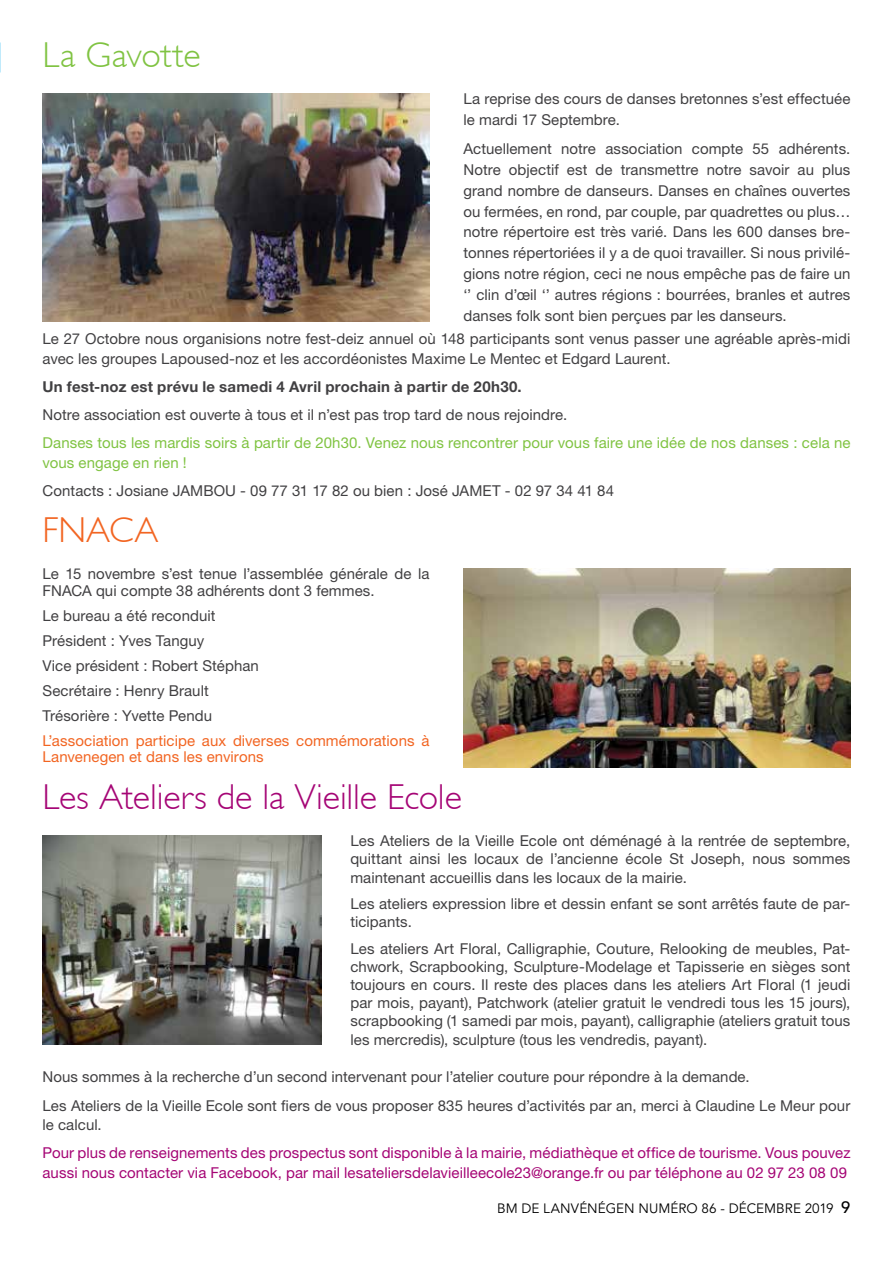
<style>
.page{position:relative;width:893px;height:1263px;background:#fff}
.page>*{position:absolute;margin:0;border:0;box-sizing:border-box;transform-origin:0 0}
.t1{font:300 36px "Gill Sans";letter-spacing:-.005em;color:#a50575}
.t2{font:300 36px "Gill Sans";letter-spacing:-.005em;color:#80c342}
.t3{font:300 36px "Gill Sans";letter-spacing:.005em;color:#f26522}
.t4{font:15px/20.9px "Helvetica Neue LT Std";letter-spacing:.005em;color:#414042}
.t5{font:15px/19.6px "Helvetica Neue LT Std";letter-spacing:.005em;color:#a50575}
.t6{font:15px/19.6px "Helvetica Neue LT Std";letter-spacing:.005em;color:#80c342}
.t7{font:15px/16.5px "Helvetica Neue LT Std";letter-spacing:.005em;color:#f26522}
.t8{font:700 15px "Helvetica Neue LT Std";letter-spacing:.015em;color:#414042}
.t9{font:13.5px "Avenir LT Std";letter-spacing:.005em;color:#000}
.s1{font-weight:500;font-size:16.5px}
</style>
<div class="page">
<img style="left:43px;top:94px;width:386px;height:227px">
<img style="left:43px;top:836px;width:278px;height:208px">
<img style="left:463px;top:568px;width:387px;height:200px">
<h1 class="t2" style="left:43px;top:35px;width:160px">La Gavotte</h1>
<p class="t4" style="left:463px;top:88px;width:388px">La reprise des cours de danses bretonnes s’est effectuée le mardi 17 Septembre.</p>
<p class="t4" style="left:463px;top:138px;width:388px;text-align:justify">Actuellement notre association compte 55 adhérents.<br>Notre objectif est de transmettre notre savoir au plus grand nombre de danseurs. Danses en chaînes ouvertes ou fermées, en rond, par couple, par quadrettes ou plus… notre répertoire est très varié. Dans les 600 danses bre&shy;tonnes répertoriées il y a de quoi travailler. Si nous privilé&shy;gions notre région, ceci ne nous empêche pas de faire un ‘’ clin d’œil ‘’ autres régions : bourrées, branles et autres danses folk sont bien perçues par les danseurs.</p>
<p class="t4" style="left:43px;top:329px;width:809px;line-height:19.6px">Le 27 Octobre nous organisions notre fest-deiz annuel où 148 participants sont venus passer une agréable après-midi avec les groupes Lapoused-noz et les accordéonistes Maxime Le Mentec et Edgard Laurent.</p>
<p class="t8" style="left:43px;top:377px;width:481px">Un fest-noz est prévu le samedi 4 Avril prochain à partir de 20h30.</p>
<p class="t4" style="left:43px;top:404px;width:526px">Notre association est ouverte à tous et il n’est pas trop tard de nous rejoindre.</p>
<p class="t6" style="left:43px;top:433px;width:809px">Danses tous les mardis soirs à partir de 20h30. Venez nous rencontrer pour vous faire une idée de nos danses : cela ne vous engage en rien !</p>
<p class="t4" style="left:43px;top:480px;width:573px">Contacts : Josiane JAMBOU - 09 77 31 17 82 ou bien : José JAMET - 02 97 34 41 84</p>
<h1 class="t3" style="left:43px;top:510px;width:117px">FNACA</h1>
<p class="t4" style="left:43px;top:565px;width:388px;line-height:16.5px">Le 15 novembre s’est tenue l’assemblée générale de la<br>FNACA qui compte 38 adhérents dont 3 femmes.</p>
<p class="t4" style="left:43px;top:603px;width:218px;line-height:25px">Le bureau a été reconduit<br>Président : Yves Tanguy<br>Vice président : Robert Stéphan<br>Secrétaire : Henry Brault<br>Trésorière : Yvette Pendu</p>
<p class="t7" style="left:43px;top:732px;width:388px">L’association participe aux diverses commémorations à<br>Lanvenegen et dans les environs</p>
<h1 class="t1" style="left:43px;top:777px;width:421px">Les Ateliers de la Vieille Ecole</h1>
<p class="t4" style="left:350px;top:832px;width:502px;line-height:18.1px;text-align:justify">Les Ateliers de la Vieille Ecole ont déménagé à la rentrée de septembre, quittant ainsi les locaux de l’ancienne école St Joseph, nous sommes maintenant accueillis dans les locaux de la mairie.</p>
<p class="t4" style="left:350px;top:894px;width:502px;line-height:18.1px">Les ateliers expression libre et dessin enfant se sont arrêtés faute de par&shy;ticipants.</p>
<p class="t4" style="left:350px;top:939px;width:502px;line-height:18.1px;text-align:justify">Les ateliers Art Floral, Calligraphie, Couture, Relooking de meubles, Pat&shy;chwork, Scrapbooking, Sculpture-Modelage et Tapisserie en sièges sont toujours en cours. Il reste des places dans les ateliers Art Floral (1 jeudi par mois, payant), Patchwork (atelier gratuit le vendredi tous les 15 jours), scrapbooking (1 samedi par mois, payant), calligraphie (ateliers gratuit tous les mercredis), sculpture (tous les vendredis, payant).</p>
<p class="t4" style="left:43px;top:1063px;width:809px;line-height:28.2px">Nous sommes à la recherche d’un second intervenant pour l’atelier couture pour répondre à la demande.<br>Les Ateliers de la Vieille Ecole sont fiers de vous proposer 835 heures d’activités par an, merci à Claudine Le Meur pour</p>
<p class="t4" style="left:43px;top:1114px;width:61px">le calcul.</p>
<p class="t5" style="left:43px;top:1143px;width:809px">Pour plus de renseignements des prospectus sont disponible à la mairie, médiathèque et office de tourisme. Vous pouvez aussi nous contacter via Facebook, par mail lesateliersdelavieilleecole23@orange.fr ou par téléphone au 02 97 23 08 09</p>
<p class="t9" style="left:497px;top:1200px;width:355px">BM DE LANVÉNÉGEN NUMÉRO 86 - DÉCEMBRE 2019 <span class="s1">9</span></p>
</div>
